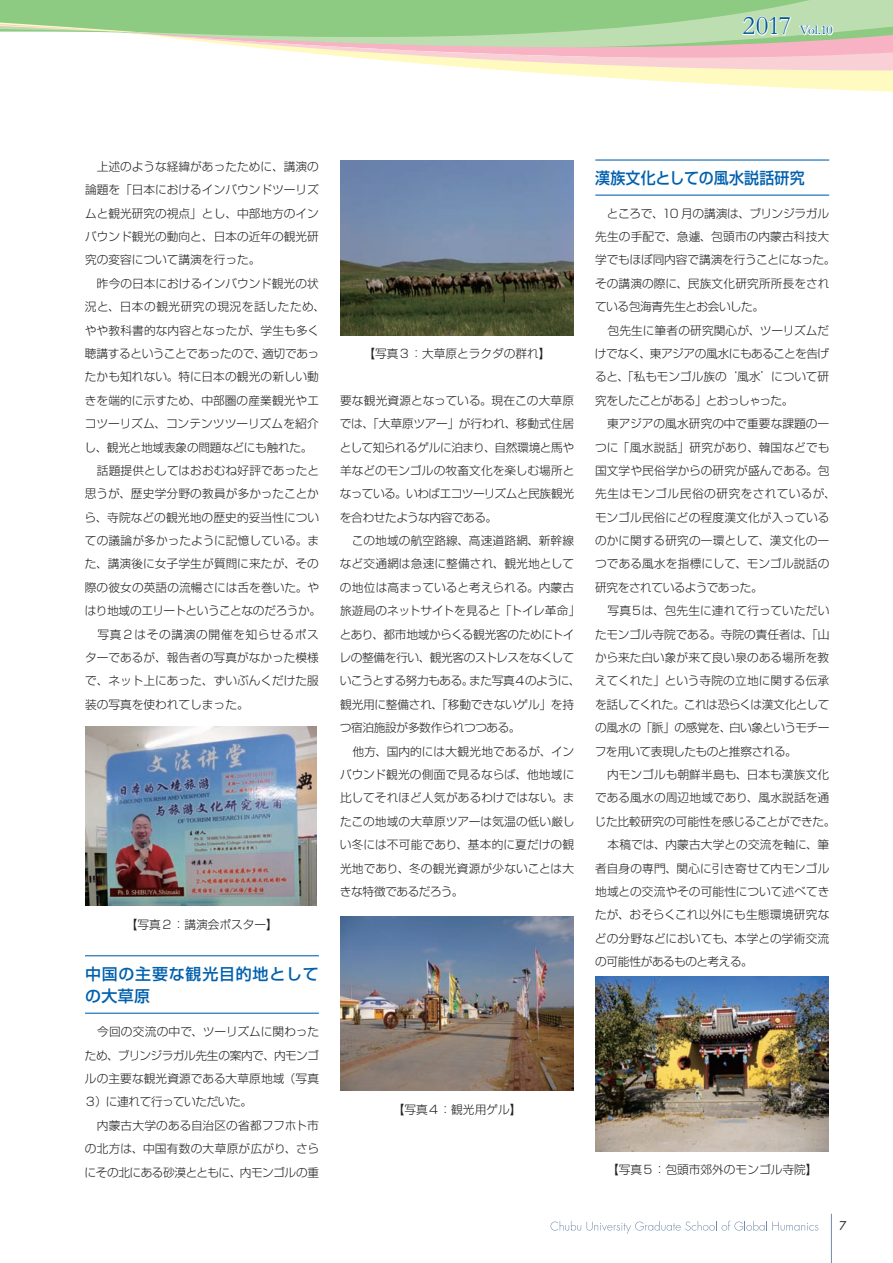
<style>
.page{position:relative;width:893px;height:1263px;background:#fff}
.page>*{position:absolute;margin:0;border:0;box-sizing:border-box;transform-origin:0 0}
.t1{font:15.9px/22.4px "Shin Go Pro Medium 90 msp RKSJ H";letter-spacing:.05em;color:#0160ae}
.t2{font:15.9px "Shin Go Pro Medium 90 msp RKSJ H";letter-spacing:.025em;color:#0160ae;scale:.94 1}
.t3{font:13.35px "Garamond";color:#015a92}
.t4{font:11.7px/23.4px "Shin Go Pro Light 90 msp RKSJ H";color:#231f20}
.t5{font:11.7px "Futura Std";color:#231f20}
.s1{font-size:27.15px}
</style>
<div class="page">
<svg style="left:188px;top:0;width:705px;height:12px;background:#94cd89"></svg>
<svg style="left:188px;top:12px;width:705px;height:80px"></svg>
<svg style="left:0;top:0;width:188px;height:40px"></svg>
<svg style="left:550px;top:1221px;width:268px;height:13px"></svg>
<hr style="left:831px;top:1214px;width:1px;height:49px;background:#728baa">
<svg style="left:741px;top:15px;width:93px;height:30px"></svg>
<hr style="left:595px;top:159px;width:234px;height:2px;background:#0160ae">
<hr style="left:595px;top:195px;width:234px;height:1px;background:#0160ae">
<hr style="left:85px;top:955px;width:234px;height:1px;background:#0160ae">
<hr style="left:85px;top:1013px;width:234px;height:1px;background:#0160ae">
<img style="left:85px;top:726px;width:231px;height:180px">
<img style="left:341px;top:916px;width:233px;height:175px">
<img style="left:596px;top:977px;width:233px;height:174px">
<img style="left:341px;top:161px;width:233px;height:174px">
<p class="t3" style="left:743px;top:22px;width:92px"><span class="s1">2017</span> Vol.10</p>
<p class="t4" style="left:85px;top:156px;width:242px">　上述のような経緯があったために、講演の論題を「日本におけるインバウンドツーリズムと観光研究の視点」とし、中部地方のインバウンド観光の動向と、日本の近年の観光研究の変容について講演を行った。<br>　昨今の日本におけるインバウンド観光の状況と、日本の観光研究の現況を話したため、やや教科書的な内容となったが、学生も多く聴講するということであったので、適切であったかも知れない。特に日本の観光の新しい動きを端的に示すため、中部圏の産業観光やエコツーリズム、コンテンツツーリズムを紹介し、観光と地域表象の問題などにも触れた。　話題提供としてはおおむね好評であったと思うが、歴史学分野の教員が多かったことから、寺院などの観光地の歴史的妥当性についての議論が多かったように記憶している。また、講演後に女子学生が質問に来たが、その際の彼女の英語の流暢さには舌を巻いた。やはり地域のエリートということなのだろうか。　写真２はその講演の開催を知らせるポスターであるが、報告者の写真がなかった模様で、ネット上にあった、ずいぶんくだけた服装の写真を使われてしまった。</p>
<p class="t4" style="left:126px;top:914px;width:154px">【写真２：講演会ポスター】</p>
<h1 class="t1" style="left:85px;top:965px;width:235px">中国の主要な観光目的地としての大草原</h1>
<p class="t4" style="left:84px;top:1022px;width:236px">　今回の交流の中で、ツーリズムに関わったため、ブリンジラガル先生の案内で、内モンゴルの主要な観光資源である大草原地域（写真<br>３）に連れて行っていただいた。<br>　内蒙古大学のある自治区の省都フフホト市の北方は、中国有数の大草原が広がり、さらにその北にある砂漠とともに、内モンゴルの重</p>
<p class="t4" style="left:364px;top:344px;width:189px">【写真３：大草原とラクダの群れ】</p>
<p class="t4" style="left:339px;top:390px;width:243px">要な観光資源となっている。現在この大草原では、「大草原ツアー」が行われ、移動式住居として知られるゲルに泊まり、自然環境と馬や羊などのモンゴルの牧畜文化を楽しむ場所となっている。いわばエコツーリズムと民族観光を合わせたような内容である。<br>　この地域の航空路線、高速道路網、新幹線など交通網は急速に整備され、観光地としての地位は高まっていると考えられる。内蒙古旅遊局のネットサイトを見ると「トイレ革命」とあり、都市地域からくる観光客のためにトイレの整備を行い、観光客のストレスをなくしていこうとする努力もある。また写真４のように、観光用に整備され、「移動できないゲル」を持つ宿泊施設が多数作られつつある。<br>　他方、国内的には大観光地であるが、インバウンド観光の側面で見るならば、他地域に比してそれほど人気があるわけではない。またこの地域の大草原ツアーは気温の低い厳しい冬には不可能であり、基本的に夏だけの観光地であり、冬の観光資源が少ないことは大きな特徴であるだろう。</p>
<p class="t4" style="left:393px;top:1099px;width:130px">【写真４：観光用ゲル】</p>
<h1 class="t2" style="left:595px;top:172px;width:224px">漢族文化としての風水説話研究</h1>
<p class="t4" style="left:595px;top:203px;width:243px">　ところで、10 月の講演は、ブリンジラガル先生の手配で、急遽、包頭市の内蒙古科技大学でもほぼ同内容で講演を行うことになった。その講演の際に、民族文化研究所所長をされている包海青先生とお会いした。<br>　包先生に筆者の研究関心が、ツーリズムだけでなく、東アジアの風水にもあることを告げると、「私もモンゴル族の‘風水’について研究をしたことがある」とおっしゃった。<br>　東アジアの風水研究の中で重要な課題の一つに「風水説話」研究があり、韓国などでも国文学や民俗学からの研究が盛んである。包先生はモンゴル民俗の研究をされているが、モンゴル民俗にどの程度漢文化が入っているのかに関する研究の一環として、漢文化の一つである風水を指標にして、モンゴル説話の研究をされているようであった。<br>　写真５は、包先生に連れて行っていただいたモンゴル寺院である。寺院の責任者は、「山から来た白い象が来て良い泉のある場所を教えてくれた」という寺院の立地に関する伝承を話してくれた。これは恐らくは漢文化としての風水の「脈」の感覚を、白い象というモチーフを用いて表現したものと推察される。<br>　内モンゴルも朝鮮半島も、日本も漢族文化である風水の周辺地域であり、風水説話を通じた比較研究の可能性を感じることができた。　本稿では、内蒙古大学との交流を軸に、筆者自身の専門、関心に引き寄せて内モンゴル地域との交流やその可能性について述べてきたが、おそらくこれ以外にも生態環境研究などの分野などにおいても、本学との学術交流の可能性があるものと考える。</p>
<p class="t4" style="left:607px;top:1160px;width:212px">【写真５：包頭市郊外のモンゴル寺院】</p>
<p class="t5" style="left:839px;top:1220px;width:9px">7</p>
</div>
